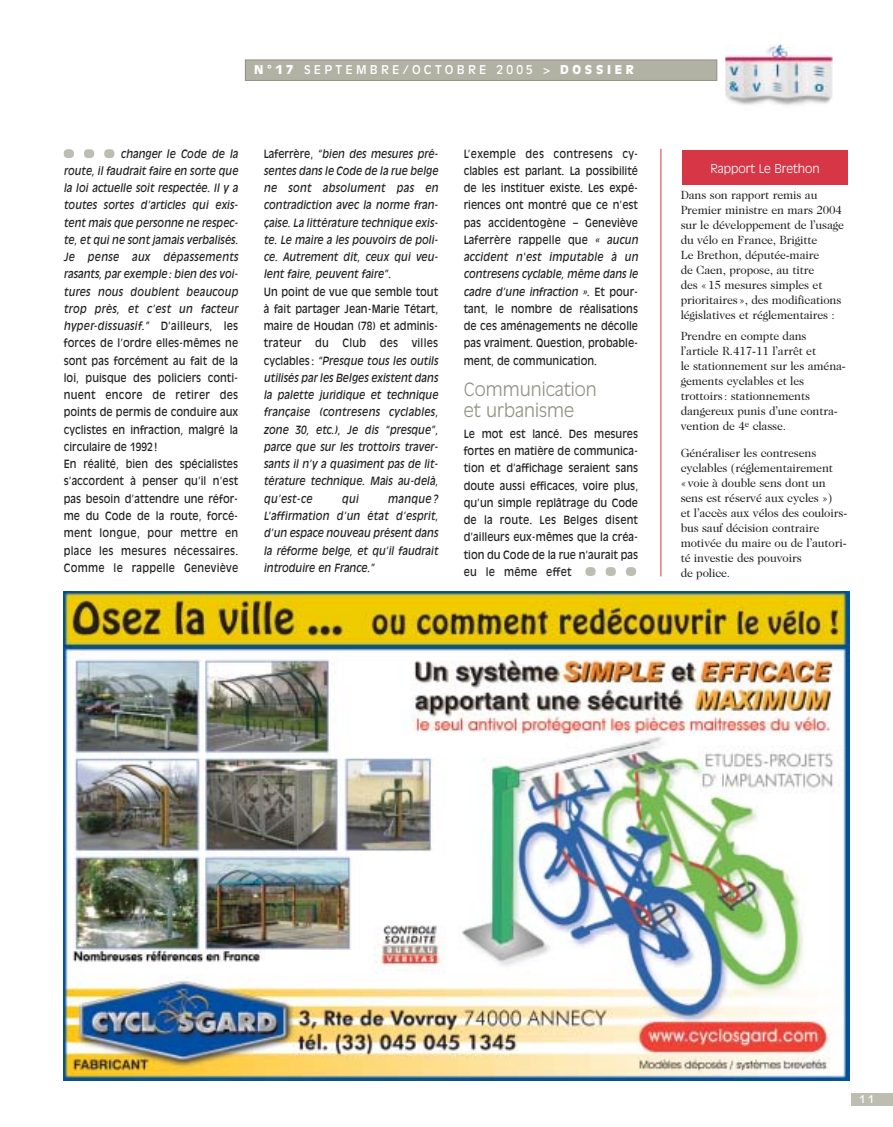
<style>
.page{position:relative;width:893px;height:1127px;background:#fff}
.page>*{position:absolute;margin:0;border:0;box-sizing:border-box;transform-origin:0 0}
.t1{font:700 67.5px "Antique Olive";color:#bdbdb1;scale:.9 1}
.t2{font:300 18px/21.6px "Antique Olive";color:#939284}
.t3{font:12px/15px "Caslon Two Twenty Four";letter-spacing:-.01em;color:#231f20}
.t4{font:12px "Antique Olive";letter-spacing:.265em;color:#fff}
.t5{font:300 12px "Antique Olive";color:#fff}
.t6{font:11.25px/17.2px "Antique Olive";color:#231f20;text-align:justify;scale:.9 1}
.t7{font:italic 11.25px/17.2px "Antique Olive";color:#231f20;text-align:justify;scale:.9 1}
.t8{font:10.5px "Antique Olive";color:#fff}
.s1{font-weight:900}
.s2{font-style:italic}
.s3{font-style:normal}
</style>
<div class="page">
<hr style="left:660px;top:149px;width:1px;height:427px;background:#d73647">
<div style="left:850px;top:1093px;width:42px;height:13px;background:#bdbdb1"></div>
<div style="left:245px;top:60px;width:471px;height:20px;background:#b1b1a4"></div>
<div style="left:245px;top:60px;width:472px;height:21px;border:1px solid #939284"></div>
<img style="left:725px;top:45px;width:107px;height:61px">
<div style="left:682px;top:150px;width:166px;height:34px;background:#d73647"></div>
<img style="left:64px;top:591px;width:785px;height:489px">
<p class="t4" style="left:254px;top:65px;width:381px"><span class="s1">N°17</span> SEPTEMBRE/OCTOBRE 2005 &gt; <span class="s1">DOSSIER</span></p>
<p class="t6" style="left:64px;top:145px;width:195px;text-align:left;text-indent:57px"><span class="s2">changer le Code de la route, il faudrait faire en sorte que la loi actuelle soit respectée. Il y a toutes sortes d’articles qui exis&shy;tent mais que personne ne respec&shy;te, et qui ne sont jamais verbalisés.<br>Je pense aux dépassements rasants, par exemple : bien des voi&shy;tures nous doublent beaucoup trop près, et c’est un facteur hyper-dissuasif.”</span> D’ailleurs, les forces de l’ordre elles-mêmes ne sont pas forcément au fait de la loi, puisque des policiers conti&shy;nuent encore de retirer des points de permis de conduire aux cyclistes en infraction, malgré la circulaire de 1992 !<br>En réalité, bien des spécialistes s’accordent à penser qu’il n’est pas besoin d’attendre une réfor&shy;me du Code de la route, forcé&shy;ment longue, pour mettre en place les mesures nécessaires.<br>Comme le rappelle Geneviève</p>
<p class="t7" style="left:264px;top:145px;width:195px"><span class="s3">Laferrère,</span> “bien des mesures pré&shy;sentes dans le Code de la rue belge ne sont absolument pas en contradiction avec la norme fran&shy;çaise. La littérature technique exis&shy;te. Le maire a les pouvoirs de poli&shy;ce. Autrement dit, ceux qui veu&shy;lent faire, peuvent faire”.</p>
<p class="t7" style="left:264px;top:283px;width:195px"><span class="s3">Un point de vue que semble tout à fait partager Jean-Marie Tétart, maire de Houdan (78) et adminis&shy;trateur du Club des villes cyclables :</span> “Presque tous les outils utilisés par les Belges existent dans la palette juridique et technique française (contresens cyclables, zone 30, etc.), Je dis “presque”, parce que sur les trottoirs traver&shy;sants il n’y a quasiment pas de lit&shy;térature technique. Mais au-delà, qu’est-ce</p>
<p class="t7" style="left:342px;top:490px;width:20px">qui</p>
<p class="t7" style="left:264px;top:490px;width:195px;text-indent:124px">manque ?<br>L’affirmation d’un état d’esprit, d’un espace nouveau présent dans la réforme belge, et qu’il faudrait introduire en France.”</p>
<p class="t6" style="left:463px;top:145px;width:195px">L’exemple des contresens cy&shy;clables est parlant. La possibilité de les instituer existe. Les expé&shy;riences ont montré que ce n’est pas accidentogène – Geneviève Laferrère rappelle que <span class="s2">« aucun accident n'est imputable à un contresens cyclable, même dans le cadre d’une infraction ».</span> Et pour&shy;tant, le nombre de réalisations de ces aménagements ne décolle pas vraiment. Question, probable&shy;ment, de communication.</p>
<h2 class="t2" style="left:463px;top:379px;width:134px">Communication et urbanisme</h2>
<p class="t6" style="left:463px;top:425px;width:195px">Le mot est lancé. Des mesures fortes en matière de communica&shy;tion et d’affichage seraient sans doute aussi efficaces, voire plus, qu’un simple replâtrage du Code de la route. Les Belges disent d’ailleurs eux-mêmes que la créa&shy;tion du Code de la rue n’aurait pas eu le même effet</p>
<h1 class="t1" style="left:641px;top:620px;width:69px;rotate:-180deg">…</h1>
<p class="t5" style="left:710px;top:163px;width:111px">Rapport Le Brethon</p>
<p class="t3" style="left:680px;top:189px;width:165px">Dans son rapport remis au<br>Premier ministre en mars 2004 sur le développement de l’usage du vélo en France, Brigitte<br>Le Brethon, députée-maire<br>de Caen, propose, au titre<br>des «15 mesures simples et prioritaires», des modifications législatives et réglementaires :</p>
<p class="t3" style="left:680px;top:329px;width:167px">Prendre en compte dans l’article R.417-11 l’arrêt et<br>le stationnement sur les aména&shy;gements cyclables et les trottoirs: stationnements dangereux punis d’une contra&shy;vention de 4<sup>e</sup> classe.</p>
<p class="t3" style="left:680px;top:446px;width:168px">Généraliser les contresens cyclables (réglementairement «voie à double sens dont un sens est réservé aux cycles »)<br>et l’accès aux vélos des couloirs&shy;bus sauf décision contraire motivée du maire ou de l’autori&shy;té investie des pouvoirs<br>de police.</p>
<p class="t8" style="left:859px;top:1094px;width:16px">1 1</p>
</div>
